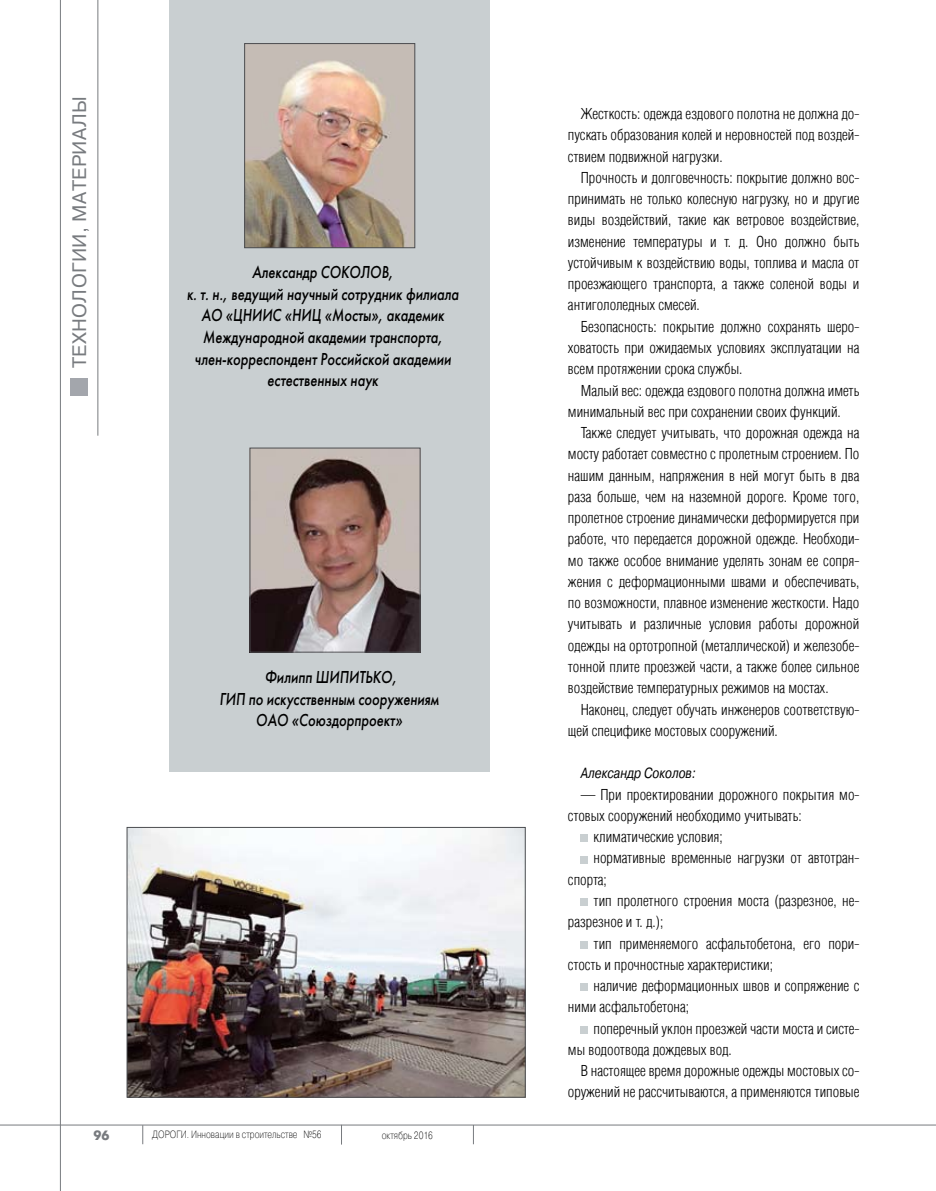
<style>
.page{position:relative;width:936px;height:1191px;background:#fff}
.page>*{position:absolute;margin:0;border:0;box-sizing:border-box;transform-origin:0 0}
.t1{font:19.5px "Pragmatica C";letter-spacing:.02em;color:#787b7f}
.t2{font:italic 18px/21.6px "Futura Medium C";color:#000;text-align:center;scale:.8 1}
.t3{font:14.7px/21.3px "AG Letterica Cond L";color:#000;text-align:justify}
.t4{font:italic 14.7px "Pragmatica C";color:#000;scale:.8 1}
.t5{font:700 13.5px "Futuris C";color:#787b7f}
.t6{font:10.5px "Pragmatica Light C";color:#000;scale:.8 1}
</style>
<div class="page">
<svg style="left:473px;top:1125px;width:1px;height:19px"></svg>
<div style="left:580px;top:834px;width:8px;height:8px;background:#c9cfd1"></div>
<div style="left:580px;top:856px;width:8px;height:7px;background:#c9cfd1"></div>
<div style="left:580px;top:898px;width:8px;height:8px;background:#c9cfd1"></div>
<div style="left:580px;top:941px;width:8px;height:7px;background:#c9cfd1"></div>
<div style="left:580px;top:983px;width:8px;height:8px;background:#c9cfd1"></div>
<div style="left:580px;top:1026px;width:8px;height:7px;background:#c9cfd1"></div>
<div style="left:169px;top:0;width:320px;height:771px;background:#c9cfd1"></div>
<img style="left:246px;top:45px;width:167px;height:201px">
<div style="left:244px;top:43px;width:171px;height:205px;border:1px solid #4b4d50"></div>
<img style="left:252px;top:450px;width:166px;height:200px">
<div style="left:250px;top:448px;width:170px;height:204px;border:1px solid #4b4d50"></div>
<img style="left:129px;top:829px;width:394px;height:266px">
<div style="left:127px;top:827px;width:398px;height:270px;border:1px solid #4b4d50"></div>
<hr style="left:0;top:1124px;width:935px;height:1px;background:#787b7f">
<svg style="left:142px;top:1125px;width:1px;height:19px"></svg>
<svg style="left:341px;top:1124px;width:1px;height:20px"></svg>
<hr style="left:60px;top:0;width:1px;height:1191px;background:#787b7f">
<div style="left:70px;top:378px;width:18px;height:18px;background:#a3a6ac"></div>
<hr style="left:98px;top:0;width:1px;height:436px;background:#787b7f">
<h1 class="t1" style="left:69px;top:368px;width:270px;rotate:-90deg">ТЕХНОЛОГИИ, материалы</h1>
<p class="t2" style="left:187px;top:261px;width:341px">Александр СОКОЛОВ,<br>к. т. н., ведущий научный сотрудник филиала<br>АО «ЦНИИС «НИЦ «Мосты», академик<br>Международной академии транспорта, член-корреспондент Российской академии естественных наук</p>
<p class="t2" style="left:219px;top:666px;width:276px">Филипп ШИПИТЬКО,<br>ГИП по искусственным сооружениям<br>ОАО «Союздорпроект»</p>
<p class="t5" style="left:93px;top:1127px;width:18px">96</p>
<p class="t6" style="left:152px;top:1128px;width:213px">ДОРОГИ. Инновации в строительстве №56</p>
<p class="t6" style="left:382px;top:1129px;width:65px">октябрь 2016</p>
<p class="t3" style="left:568px;top:103px;width:293px;text-indent:13px">Жесткость: одежда ездового полотна не должна до&shy;пускать образования колей и неровностей под воздей&shy;ствием подвижной нагрузки.</p>
<p class="t3" style="left:568px;top:167px;width:293px;text-indent:13px">Прочность и долговечность: покрытие должно вос&shy;принимать не только колесную нагрузку, но и другие виды воздействий, такие как ветровое воздействие, изменение температуры и т. д. Оно должно быть устойчивым к воздействию воды, топлива и масла от проезжающего транспорта, а также соленой воды и антигололедных смесей.</p>
<p class="t3" style="left:568px;top:315px;width:293px;text-indent:13px">Безопасность: покрытие должно сохранять шеро&shy;ховатость при ожидаемых условиях эксплуатации на всем протяжении срока службы.</p>
<p class="t3" style="left:568px;top:379px;width:293px;text-indent:13px">Малый вес: одежда ездового полотна должна иметь минимальный вес при сохранении своих функций.</p>
<p class="t3" style="left:568px;top:422px;width:293px;text-indent:13px">Также следует учитывать, что дорожная одежда на мосту работает совместно с пролетным строением. По нашим данным, напряжения в ней могут быть в два раза больше, чем на наземной дороге. Кроме того, пролетное строение динамически деформируется при работе, что передается дорожной одежде. Необходи&shy;мо также особое внимание уделять зонам ее сопря&shy;жения с деформационными швами и обеспечивать, по возможности, плавное изменение жесткости. Надо учитывать и различные условия работы дорожной одежды на ортотропной (металлической) и железобе&shy;тонной плите проезжей части, а также более сильное воздействие температурных режимов на мостах.</p>
<p class="t3" style="left:568px;top:698px;width:293px;text-indent:13px">Наконец, следует обучать инженеров соответствую&shy;щей специфике мостовых сооружений.</p>
<p class="t4" style="left:580px;top:765px;width:145px">Александр Соколов:</p>
<p class="t3" style="left:580px;top:783px;width:280px">— При проектировании дорожного покрытия мо-</p>
<p class="t3" style="left:568px;top:804px;width:235px">стовых сооружений необходимо учитывать:</p>
<p class="t3" style="left:593px;top:826px;width:131px">климатические условия;</p>
<p class="t3" style="left:593px;top:847px;width:267px">нормативные временные нагрузки от автотран-</p>
<p class="t3" style="left:568px;top:868px;width:40px">спорта;</p>
<p class="t3" style="left:593px;top:889px;width:267px">тип пролетного строения моста (разрезное, не-</p>
<p class="t3" style="left:568px;top:911px;width:97px">разрезное и т. д.);</p>
<p class="t3" style="left:593px;top:932px;width:267px">тип применяемого асфальтобетона, его пори-</p>
<p class="t3" style="left:568px;top:953px;width:206px">стость и прочностные характеристики;</p>
<p class="t3" style="left:593px;top:975px;width:267px">наличие деформационных швов и сопряжение с</p>
<p class="t3" style="left:568px;top:996px;width:123px">ними асфальтобетона;</p>
<p class="t3" style="left:593px;top:1017px;width:267px">поперечный уклон проезжей части моста и систе-</p>
<p class="t3" style="left:568px;top:1038px;width:165px">мы водоотвода дождевых вод.</p>
<p class="t3" style="left:580px;top:1060px;width:280px">В настоящее время дорожные одежды мостовых со-</p>
<p class="t3" style="left:568px;top:1081px;width:293px">оружений не рассчитываются, а применяются типовые</p>
</div>
